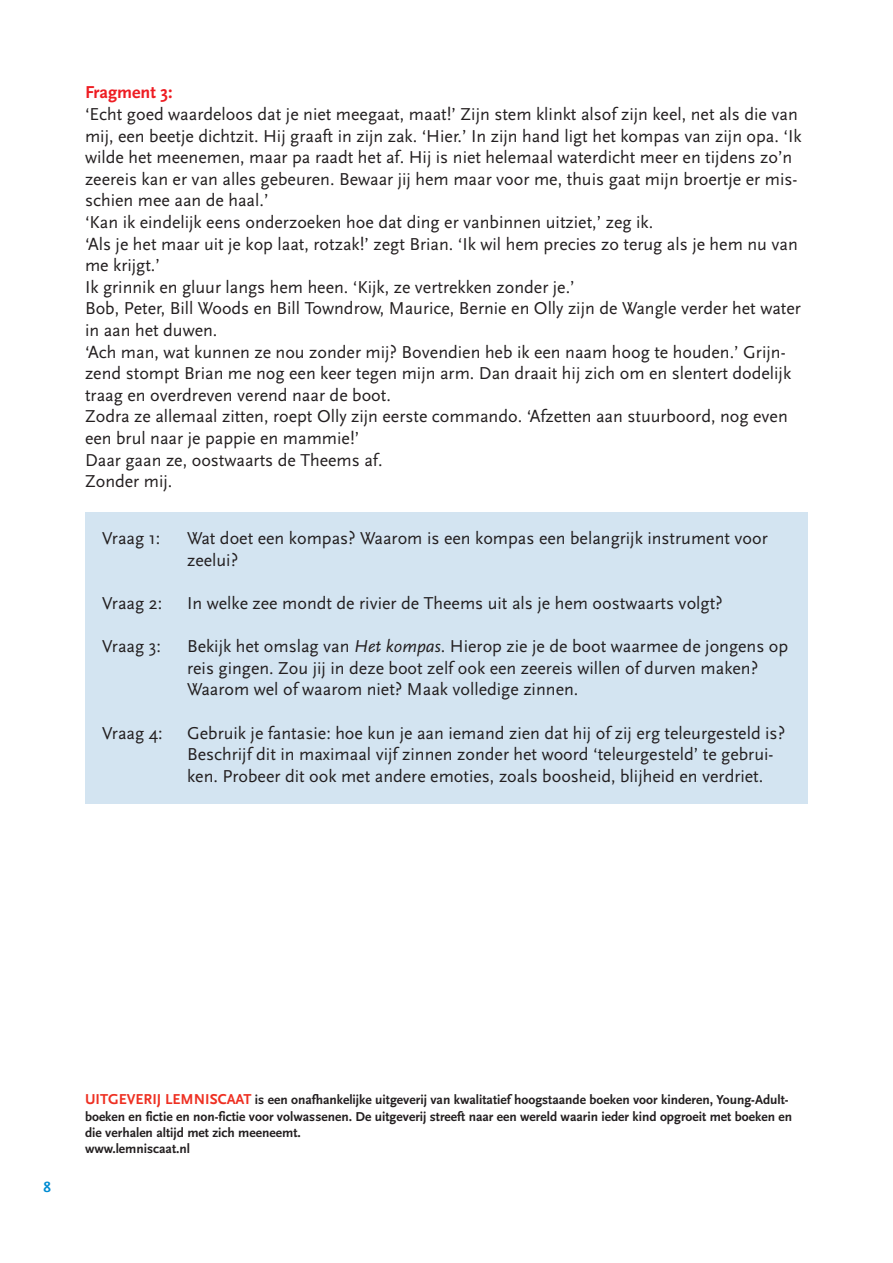
<style>
.page{position:relative;width:893px;height:1263px;background:#fff}
.page>*{position:absolute;margin:0;border:0;box-sizing:border-box;transform-origin:0 0}
.t1{font:18px/21.6px "Scala Sans";color:#231f20}
.t2{font:700 18px "Scala Sans";color:#ee1d23}
.t3{font:700 15px "Scala Sans";color:#008cd2}
.t4{font:700 13.5px/16.5px "Scala Sans";color:#231f20}
.s1{font-style:italic}
.s2{font-size:15px;color:#ee3022}
</style>
<div class="page">
<div style="left:85px;top:512px;width:723px;height:292px;background:#d3e4f1"></div>
<p class="t2" style="left:85px;top:82px;width:89px">Fragment 3:</p>
<p class="t1" style="left:85px;top:103px;width:718px">‘Echt goed waardeloos dat je niet meegaat, maat!’ Zijn stem klinkt alsof zijn keel, net als die van mij, een beetje dichtzit. Hij graaft in zijn zak. ‘Hier.’ In zijn hand ligt het kompas van zijn opa. ‘Ik wilde het meenemen, maar pa raadt het af. Hij is niet helemaal waterdicht meer en tijdens zo’n zeereis kan er van alles gebeuren. Bewaar jij hem maar voor me, thuis gaat mijn broertje er mis&shy;schien mee aan de haal.’<br>‘Kan ik eindelijk eens onderzoeken hoe dat ding er vanbinnen uitziet,’ zeg ik.<br>‘Als je het maar uit je kop laat, rotzak!’ zegt Brian. ‘Ik wil hem precies zo terug als je hem nu van me krijgt.’<br>Ik grinnik en gluur langs hem heen. ‘Kijk, ze vertrekken zonder je.’<br>Bob, Peter, Bill Woods en Bill Towndrow, Maurice, Bernie en Olly zijn de Wangle verder het water in aan het duwen.<br>‘Ach man, wat kunnen ze nou zonder mij? Bovendien heb ik een naam hoog te houden.’ Grijn&shy;zend stompt Brian me nog een keer tegen mijn arm. Dan draait hij zich om en slentert dodelijk traag en overdreven verend naar de boot.<br>Zodra ze allemaal zitten, roept Olly zijn eerste commando. ‘Afzetten aan stuurboord, nog even een brul naar je pappie en mammie!’<br>Daar gaan ze, oostwaarts de Theems af.<br>Zonder mij.</p>
<p class="t1" style="left:102px;top:527px;width:60px">Vraag 1:</p>
<p class="t1" style="left:187px;top:527px;width:582px">Wat doet een kompas? Waarom is een kompas een belangrijk instrument voor zeelui?</p>
<p class="t1" style="left:102px;top:592px;width:62px">Vraag 2:</p>
<p class="t1" style="left:187px;top:592px;width:537px">In welke zee mondt de rivier de Theems uit als je hem oostwaarts volgt?</p>
<p class="t1" style="left:102px;top:635px;width:60px">Vraag 3:</p>
<p class="t1" style="left:187px;top:635px;width:603px">Bekijk het omslag van <span class="s1">Het kompas</span>. Hierop zie je de boot waarmee de jongens op reis gingen. Zou jij in deze boot zelf ook een zeereis willen of durven maken?<br>Waarom wel of waarom niet? Maak volledige zinnen.</p>
<p class="t1" style="left:102px;top:722px;width:62px">Vraag 4:</p>
<p class="t1" style="left:187px;top:722px;width:600px">Gebruik je fantasie: hoe kun je aan iemand zien dat hij of zij erg teleurgesteld is?<br>Beschrijf dit in maximaal vijf zinnen zonder het woord ‘teleurgesteld’ te gebrui&shy;ken. Probeer dit ook met andere emoties, zoals boosheid, blijheid en verdriet.</p>
<p class="t3" style="left:43px;top:1178px;width:9px">8</p>
<p class="t4" style="left:85px;top:1091px;width:709px"><span class="s2">UITGEVERIJ LEMNISCAAT</span> is een onafhankelijke uitgeverij van kwalitatief hoogstaande boeken voor kinderen, Young-Adult&shy;boeken en fictie en non-fictie voor volwassenen. De uitgeverij streeft naar een wereld waarin ieder kind opgroeit met boeken en die verhalen altijd met zich meeneemt.<br>www.lemniscaat.nl</p>
</div>
